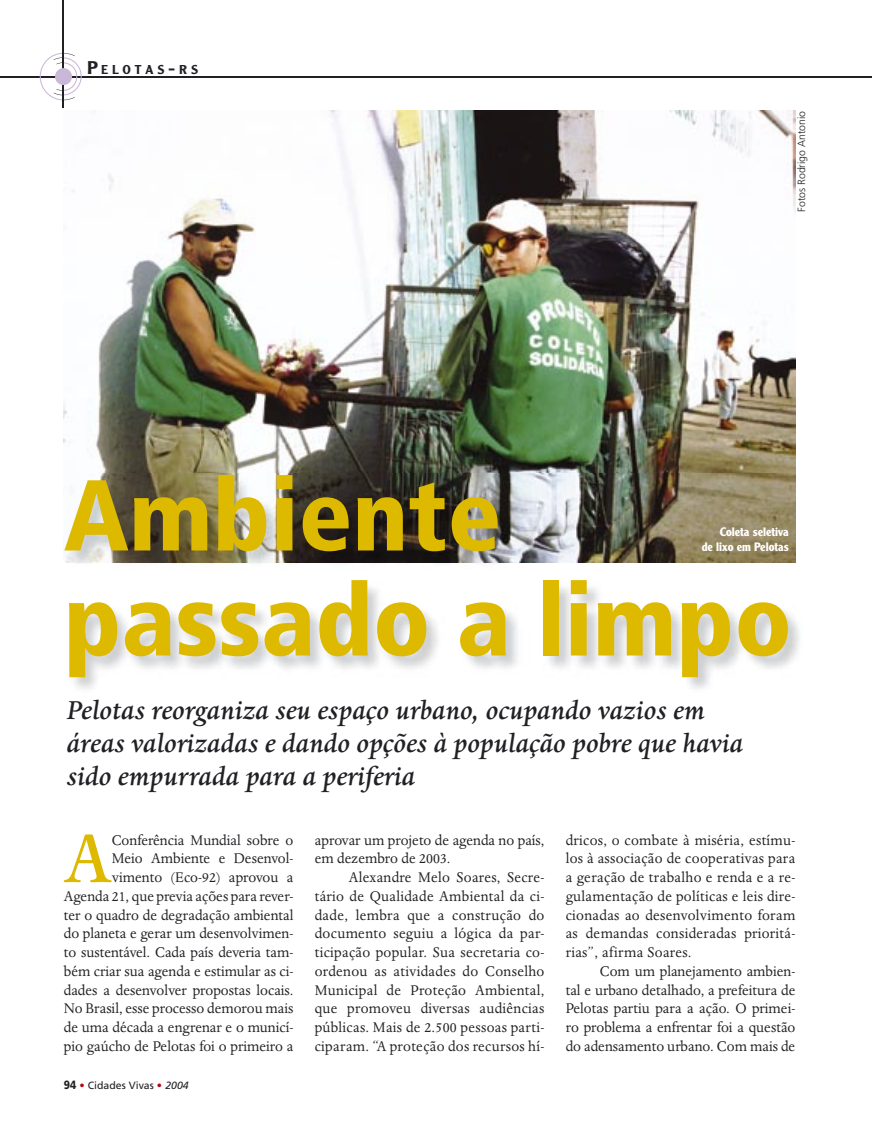
<style>
.page{position:relative;width:872px;height:1127px;background:#fff}
.page>*{position:absolute;margin:0;border:0;box-sizing:border-box;transform-origin:0 0}
.t1{font:900 condensed 100.5px/105px "Frutiger LT Std";color:#ddb900}
.t2{font:500 79.2px "Dante MT Std";color:#ddb900;scale:.95 1}
.t3{font:italic 500 30px/33px "Dante MT Std";color:#212125}
.t4{font:16.2px/18.8px "Dante MT Std";color:#212125;text-align:justify;scale:.95 1}
.t5{font:500 12.6px "Clearface Gothic LT Std";letter-spacing:.285em;color:#212125;scale:1.1 1}
.t6{font:700 12px/15px "Clearface Gothic LT Std";color:#fff;text-align:right;scale:.96 1}
.t7{font:10.5px "Frutiger LT Std";color:#212125}
.t8{font:300 10.5px "Frutiger LT Std";color:#212125}
.s1{font-size:18px}
.s2{font-weight:900;font-size:12px}
.s3{font-weight:900;color:#b20518}
.s4{font-style:italic}
</style>
<div class="page">
<img style="left:64px;top:111px;width:731px;height:363px">
<hr style="left:0;top:76px;width:872px;height:1px;background:#212125">
<svg style="left:40px;top:53px;width:42px;height:47px"></svg>
<hr style="left:63px;top:0;width:1px;height:108px;background:#212125">
<div style="left:55px;top:68px;width:17px;height:17px;background:#c8b7d6;border-radius:50%"></div>
<img style="left:65px;top:474px;width:735px;height:215px">
<p class="t5" style="left:87px;top:61px;width:102px"><span class="s1">P</span>ELOTAS<span class="s1">-</span>RS</p>
<p class="t8" style="left:795px;top:212px;width:102px;rotate:-90deg">Fotos Rodrigo Antonio</p>
<h1 class="t1" style="left:64px;top:463px;width:729px">Ambiente passado a limpo</h1>
<p class="t6" style="left:701px;top:524px;width:92px">Coleta seletiva<br>de lixo em Pelotas</p>
<h3 class="t3" style="left:67px;top:694px;width:678px">Pelotas reorganiza seu espaço urbano, ocupando vazios em áreas valorizadas e dando opções à população pobre que havia sido empurrada para a periferia</h3>
<p class="t4" style="left:64px;top:830px;width:243px;text-align:right">Conferência Mundial sobre o<br>Meio Ambiente e Desenvol&shy;vimento (Eco-92) aprovou a Agenda 21, que previa ações para rever&shy;ter o quadro de degradação ambiental do planeta e gerar um desenvolvimen&shy;to sustentável. Cada país deveria tam&shy;bém criar sua agenda e estimular as ci&shy;dades a desenvolver propostas locais.<br>No Brasil, esse processo demorou mais de uma década a engrenar e o municí&shy;pio gaúcho de Pelotas foi o primeiro a</p>
<p class="t4" style="left:315px;top:830px;width:243px">aprovar um projeto de agenda no país, em dezembro de 2003.</p>
<h2 class="t2" style="left:64px;top:816px;width:52px">A</h2>
<p class="t4" style="left:315px;top:868px;width:243px;text-indent:34px">Alexandre Melo Soares, Secre&shy;tário de Qualidade Ambiental da ci&shy;dade, lembra que a construção do documento seguiu a lógica da par&shy;ticipação popular. Sua secretaria co&shy;ordenou as atividades do Conselho Municipal de Proteção Ambiental, que promoveu diversas audiências públicas. Mais de 2.500 pessoas parti&shy;ciparam. “A proteção dos recursos hí-</p>
<p class="t7" style="left:64px;top:1079px;width:126px"><span class="s2">94</span> <span class="s3">•</span> Cidades Vivas <span class="s3">•</span> <span class="s4">2004</span></p>
<p class="t4" style="left:566px;top:830px;width:243px">dricos, o combate à miséria, estímu&shy;los à associação de co operativas para a geração de trabalho e renda e a re&shy;gulamentação de políticas e leis dire&shy;cionadas ao desenvolvimento foram as demandas consideradas prioritá&shy;rias”, afirma Soares.</p>
<p class="t4" style="left:566px;top:961px;width:243px;text-indent:34px">Com um planejamento ambien&shy;tal e urbano detalhado, a prefeitura de Pelotas partiu para a ação. O primei&shy;ro problema a enfrentar foi a questão do adensamento urbano. Com mais de</p>
</div>
